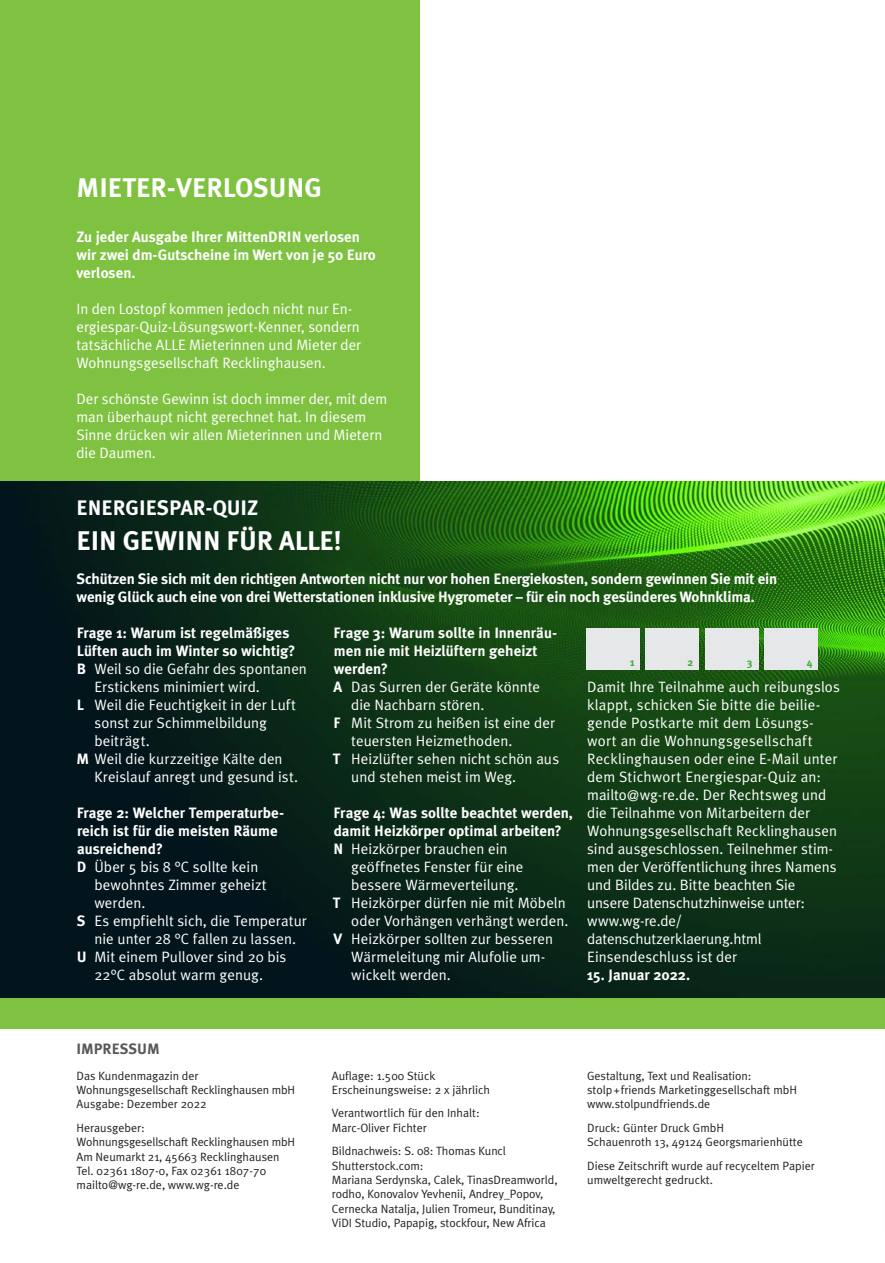
<style>
.page{position:relative;width:885px;height:1263px;background:#fff}
.page>*{position:absolute;margin:0;border:0;box-sizing:border-box;transform-origin:0 0}
.t1{font:700 27px "Meta Plus";letter-spacing:-.005em;color:#fff}
.t2{font:700 21px "Meta Plus";color:#fff}
.t3{font:15px/18px "Meta Plus Normal";color:#fff}
.t4{font:700 15px/18px "Meta Plus";letter-spacing:-.005em;color:#fff}
.t5{font:700 15px "Meta Plus";color:#57585a}
.t6{font:12px/14.4px "Meta Plus Normal";color:#231f20}
.t7{font:700 10.95px "Meta Plus";color:#43a842}
.t8{font:700 10.5px "Meta Plus";color:#43a842}
.s1{font-family:"Meta Plus Bold Caps"}
</style>
<div class="page">
<div style="left:223px;top:962px;width:661px;height:252px;background:#7fc241"></div>
<div style="left:0;top:0;width:419px;height:1232px;background:#7fc241"></div>
<hr style="left:884px;top:0;width:1px;height:998px;background:#e6e7e9">
<div style="left:0;top:1029px;width:884px;height:205px;background:#fff"></div>
<img style="left:0;top:481px;width:884px;height:517px">
<div style="left:586px;top:628px;width:54px;height:41px;background:#e6e7e9"></div>
<div style="left:704px;top:628px;width:54px;height:41px;background:#e6e7e9"></div>
<div style="left:645px;top:628px;width:54px;height:41px;background:#e6e7e9"></div>
<div style="left:764px;top:628px;width:53px;height:41px;background:#e6e7e9"></div>
<h1 class="t1" style="left:77px;top:172px;width:247px">MIETER-VERLOSUNG</h1>
<p class="t4" style="left:76px;top:228px;width:301px">Zu jeder Ausgabe Ihrer MittenDRIN verlosen wir zwei dm-Gutscheine im Wert von je 50 Euro verlosen.</p>
<p class="t3" style="left:76px;top:299px;width:286px">In den Lostopf kommen jedoch nicht nur En&shy;ergiespar-Quiz-Lösungswort-Kenner, sondern tatsächliche ALLE Mieterinnen und Mieter der Wohnungsgesellschaft Recklinghausen.</p>
<p class="t3" style="left:76px;top:389px;width:312px">Der schönste Gewinn ist doch immer der, mit dem man überhaupt nicht gerechnet hat. In diesem Sinne drücken wir allen Mieterinnen und Mietern die Daumen.</p>
<h2 class="t2" style="left:77px;top:495px;width:183px">ENERGIESPAR-QUIZ</h2>
<h1 class="t1" style="left:77px;top:525px;width:267px">EIN GEWINN FÜR ALLE!</h1>
<p class="t4" style="left:77px;top:570px;width:702px">Schützen Sie sich mit den richtigen Antworten nicht nur vor hohen Energiekosten, sondern gewinnen Sie mit ein wenig Glück auch eine von drei Wetterstationen inklusive Hygrometer – für ein noch gesünderes Wohnklima.</p>
<p class="t4" style="left:77px;top:624px;width:220px">Frage 1: Warum ist regelmäßiges<br>Lüften auch im Winter so wichtig?</p>
<p class="t3" style="left:77px;top:659px;width:232px"><span class="s1">B</span> Weil so die Gefahr des spontanen</p>
<p class="t3" style="left:94px;top:677px;width:167px">Erstickens minimiert wird.</p>
<p class="t3" style="left:77px;top:695px;width:221px"><span class="s1">L</span> Weil die Feuchtigkeit in der Luft</p>
<p class="t3" style="left:94px;top:713px;width:174px">sonst zur Schimmelbildung</p>
<p class="t3" style="left:94px;top:731px;width:57px">beiträgt.</p>
<p class="t3" style="left:77px;top:749px;width:207px"><span class="s1">M</span> Weil die kurzzeitige Kälte den</p>
<p class="t3" style="left:94px;top:767px;width:205px">Kreislauf anregt und gesund ist.</p>
<p class="t4" style="left:77px;top:804px;width:209px">Frage 2: Welcher Temperaturbe&shy;reich ist für die meisten Räume ausreichend?</p>
<p class="t3" style="left:77px;top:857px;width:183px"><span class="s1">D</span> Über 5 bis 8 °C sollte kein</p>
<p class="t3" style="left:94px;top:875px;width:174px">bewohntes Zimmer geheizt</p>
<p class="t3" style="left:94px;top:893px;width:53px">werden.</p>
<p class="t3" style="left:77px;top:911px;width:231px"><span class="s1">S</span> Es empfiehlt sich, die Temperatur</p>
<p class="t3" style="left:94px;top:929px;width:203px">nie unter 28 °C fallen zu lassen.</p>
<p class="t3" style="left:77px;top:947px;width:211px"><span class="s1">U</span> Mit einem Pullover sind 20 bis</p>
<p class="t3" style="left:94px;top:965px;width:170px">22°C absolut warm genug.</p>
<p class="t5" style="left:77px;top:1040px;width:85px">IMPRESSUM</p>
<p class="t6" style="left:77px;top:1068px;width:220px">Das Kundenmagazin der<br>Wohnungsgesellschaft Recklinghausen mbH<br>Ausgabe: Dezember 2022</p>
<p class="t6" style="left:77px;top:1120px;width:220px">Herausgeber:<br>Wohnungsgesellschaft Recklinghausen mbH Am Neumarkt 21, 45663 Recklinghausen Tel. 02361 1807-0, Fax 02361 1807-70 mailto@wg-re.de, www.wg-re.de</p>
<p class="t4" style="left:333px;top:624px;width:225px">Frage 3: Warum sollte in Innenräu&shy;men nie mit Heizlüftern geheizt werden?</p>
<p class="t3" style="left:333px;top:677px;width:208px"><span class="s1">A</span> Das Surren der Geräte könnte</p>
<p class="t3" style="left:351px;top:695px;width:134px">die Nachbarn stören.</p>
<p class="t3" style="left:333px;top:713px;width:223px"><span class="s1">F</span> Mit Strom zu heißen ist eine der</p>
<p class="t3" style="left:351px;top:731px;width:163px">teuersten Heizmethoden.</p>
<p class="t3" style="left:333px;top:749px;width:228px"><span class="s1">T</span> Heizlüfter sehen nicht schön aus</p>
<p class="t3" style="left:351px;top:767px;width:166px">und stehen meist im Weg.</p>
<p class="t4" style="left:333px;top:804px;width:241px">Frage 4: Was sollte beachtet werden, damit Heizkörper optimal arbeiten?</p>
<p class="t3" style="left:333px;top:839px;width:175px"><span class="s1">N</span> Heizkörper brauchen ein</p>
<p class="t3" style="left:351px;top:857px;width:174px">geöffnetes Fenster für eine</p>
<p class="t3" style="left:351px;top:875px;width:169px">bessere Wärmeverteilung.</p>
<p class="t3" style="left:333px;top:893px;width:234px"><span class="s1">T</span> Heizkörper dürfen nie mit Möbeln</p>
<p class="t3" style="left:351px;top:911px;width:219px">oder Vorhängen verhängt werden.</p>
<p class="t3" style="left:333px;top:929px;width:221px"><span class="s1">V</span> Heizkörper sollten zur besseren</p>
<p class="t3" style="left:351px;top:947px;width:196px">Wärmeleitung mir Alufolie um-</p>
<p class="t3" style="left:351px;top:965px;width:101px">wickelt werden.</p>
<p class="t7" style="left:630px;top:656px;width:6px">1</p>
<p class="t8" style="left:687px;top:656px;width:7px">2</p>
<p class="t8" style="left:747px;top:656px;width:7px">3</p>
<p class="t8" style="left:806px;top:656px;width:7px">4</p>
<p class="t3" style="left:587px;top:677px;width:254px">Damit Ihre Teilnahme auch reibungslos klappt, schicken Sie bitte die beilie&shy;gende Postkarte mit dem Lösungs&shy;wort an die Wohnungsgesellschaft Recklinghausen oder eine E-Mail unter dem Stichwort Energiespar-Quiz an: mailto@wg-re.de. Der Rechtsweg und die Teilnahme von Mitarbeitern der Wohnungsgesellschaft Recklinghausen sind ausgeschlossen. Teilnehmer stim&shy;men der Veröffentlichung ihres Namens und Bildes zu. Bitte beachten Sie unsere Datenschutzhinweise unter: www.wg-re.de/ datenschutzerklaerung.html Einsendeschluss ist der</p>
<p class="t4" style="left:587px;top:966px;width:104px">15. Januar 2022.</p>
<p class="t6" style="left:332px;top:1068px;width:159px">Auflage: 1.500 Stück<br>Erscheinungsweise: 2 x jährlich</p>
<p class="t6" style="left:332px;top:1106px;width:149px">Verantwortlich für den Inhalt:<br>Marc-Oliver Fichter</p>
<p class="t6" style="left:332px;top:1143px;width:227px">Bildnachweis: S. 08: Thomas Kuncl Shutterstock.com:<br>Mariana Serdynska, Calek, TinasDreamworld, rodho, Konovalov Yevhenii, Andrey_Popov, Cernecka Natalja, Julien Tromeur, Bunditinay, ViDI Studio, Papapig, stockfour, New Africa</p>
<p class="t6" style="left:587px;top:1068px;width:211px">Gestaltung, Text und Realisation: stolp+friends Marketinggesellschaft mbH www.stolpundfriends.de</p>
<p class="t6" style="left:587px;top:1120px;width:217px">Druck: Günter Druck GmbH<br>Schauenroth 13, 49124 Georgsmarienhütte</p>
<p class="t6" style="left:587px;top:1158px;width:229px">Diese Zeitschrift wurde auf recyceltem Papier umweltgerecht gedruckt.</p>
</div>
